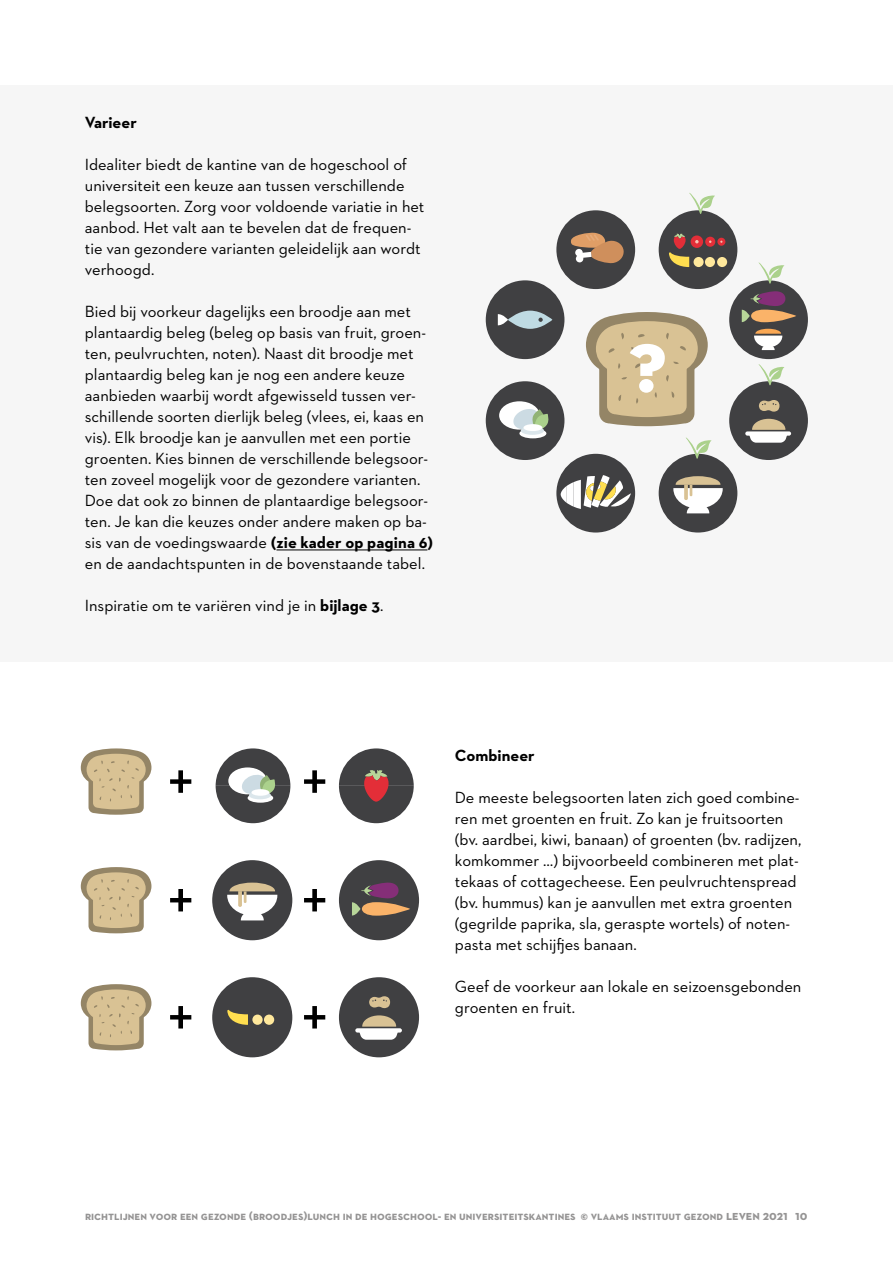
<style>
.page{position:relative;width:893px;height:1263px;background:#fff}
.page>*{position:absolute;margin:0;border:0;box-sizing:border-box;transform-origin:0 0}
.t1{font:70.05px "Neutraface 2 Display Titling";color:#fff}
.t2{font:16.5px/21px "Neutraface 2 Text";color:#000}
.t3{font:700 16.5px "Neutraface 2 Text";letter-spacing:-.005em;color:#000}
.t4{font:700 12px "Neutraface 2 Text";color:#959494}
.s1{font-weight:700}
.s2{font-size:13.5px}
</style>
<div class="page">
<div style="left:1px;top:85px;width:892px;height:576px;background:#f6f6f6"></div>
<hr style="left:276px;top:550px;width:151px;height:1px;background:#000">
<svg style="left:81px;top:748px;width:70px;height:67px"></svg>
<svg style="left:81px;top:984px;width:70px;height:66px"></svg>
<svg style="left:81px;top:867px;width:70px;height:66px"></svg>
<div style="left:556px;top:210px;width:79px;height:79px;background:#404042;border-radius:50%"></div>
<div style="left:659px;top:210px;width:78px;height:79px;background:#404042;border-radius:50%"></div>
<div style="left:729px;top:280px;width:79px;height:79px;background:#404042;border-radius:50%"></div>
<div style="left:729px;top:381px;width:79px;height:79px;background:#404042;border-radius:50%"></div>
<div style="left:659px;top:454px;width:78px;height:78px;background:#404042;border-radius:50%"></div>
<div style="left:556px;top:454px;width:79px;height:78px;background:#404042;border-radius:50%"></div>
<div style="left:486px;top:381px;width:78px;height:79px;background:#404042;border-radius:50%"></div>
<div style="left:486px;top:280px;width:78px;height:79px;background:#404042;border-radius:50%"></div>
<svg style="left:586px;top:312px;width:122px;height:114px"></svg>
<svg style="left:673px;top:476px;width:50px;height:37px"></svg>
<svg style="left:508px;top:311px;width:44px;height:18px"></svg>
<svg style="left:498px;top:314px;width:10px;height:11px"></svg>
<svg style="left:538px;top:318px;width:5px;height:4px"></svg>
<svg style="left:742px;top:291px;width:54px;height:31px"></svg>
<svg style="left:754px;top:329px;width:28px;height:21px"></svg>
<div style="left:745px;top:431px;width:46px;height:5px;background:#fff;border-radius:2px"></div>
<svg style="left:749px;top:419px;width:39px;height:24px"></svg>
<svg style="left:759px;top:400px;width:20px;height:12px"></svg>
<svg style="left:561px;top:475px;width:70px;height:34px"></svg>
<svg style="left:571px;top:232px;width:53px;height:32px"></svg>
<svg style="left:669px;top:233px;width:20px;height:34px"></svg>
<div style="left:693px;top:257px;width:11px;height:10px;background:#ffe89c;border-radius:50%"></div>
<div style="left:705px;top:257px;width:10px;height:10px;background:#ffe89c;border-radius:50%"></div>
<div style="left:717px;top:257px;width:10px;height:10px;background:#ffe89c;border-radius:50%"></div>
<div style="left:691px;top:235px;width:12px;height:13px;background:#e32e38;border-radius:50%"></div>
<svg style="left:695px;top:240px;width:4px;height:3px"></svg>
<svg style="left:705px;top:237px;width:10px;height:10px"></svg>
<svg style="left:717px;top:238px;width:8px;height:8px"></svg>
<svg style="left:689px;top:193px;width:26px;height:21px"></svg>
<svg style="left:758px;top:262px;width:27px;height:22px"></svg>
<svg style="left:758px;top:364px;width:27px;height:21px"></svg>
<svg style="left:686px;top:437px;width:26px;height:22px"></svg>
<div style="left:499px;top:401px;width:41px;height:29px;background:#fff;border-radius:50%"></div>
<svg style="left:512px;top:408px;width:37px;height:23px"></svg>
<div style="left:519px;top:428px;width:27px;height:10px;background:#fff;border-radius:50%"></div>
<div style="left:521px;top:426px;width:23px;height:9px;background:#dbe6eb;border-radius:50%"></div>
<div style="left:523px;top:424px;width:19px;height:7px;background:#fff;border-radius:50%"></div>
<svg style="left:216px;top:748px;width:74px;height:75px"></svg>
<div style="left:248px;top:793px;width:25px;height:10px;background:#fff;border-radius:50%"></div>
<div style="left:249px;top:791px;width:22px;height:8px;background:#dbe6eb;border-radius:50%"></div>
<div style="left:251px;top:789px;width:18px;height:7px;background:#fff;border-radius:50%"></div>
<svg style="left:339px;top:748px;width:75px;height:75px"></svg>
<div style="left:212px;top:977px;width:80px;height:80px;background:#404042;border-radius:50%"></div>
<svg style="left:227px;top:1010px;width:21px;height:15px"></svg>
<div style="left:252px;top:1014px;width:11px;height:11px;background:#ffe89c;border-radius:50%"></div>
<div style="left:264px;top:1014px;width:10px;height:11px;background:#ffe89c;border-radius:50%"></div>
<div style="left:212px;top:860px;width:80px;height:80px;background:#404042;border-radius:50%"></div>
<div style="left:339px;top:977px;width:80px;height:80px;background:#404042;border-radius:50%"></div>
<svg style="left:355px;top:1028px;width:47px;height:4px"></svg>
<svg style="left:359px;top:1015px;width:39px;height:25px"></svg>
<svg style="left:369px;top:996px;width:21px;height:12px"></svg>
<div style="left:339px;top:860px;width:80px;height:80px;background:#404042;border-radius:50%"></div>
<svg style="left:170px;top:770px;width:21px;height:23px"></svg>
<svg style="left:170px;top:1006px;width:21px;height:22px"></svg>
<svg style="left:170px;top:889px;width:21px;height:22px"></svg>
<svg style="left:304px;top:770px;width:21px;height:23px"></svg>
<svg style="left:304px;top:1006px;width:21px;height:22px"></svg>
<svg style="left:304px;top:889px;width:21px;height:22px"></svg>
<svg style="left:227px;top:882px;width:50px;height:38px"></svg>
<svg style="left:352px;top:882px;width:58px;height:34px"></svg>
<p class="t3" style="left:85px;top:111px;width:54px">Varieer</p>
<p class="t2" style="left:85px;top:153px;width:341px">Idealiter biedt de kantine van de hogeschool of universiteit een keuze aan tussen verschillende belegsoorten. Zorg voor voldoende variatie in het aanbod. Het valt aan te bevelen dat de frequen&shy;tie van gezondere varianten geleidelijk aan wordt verhoogd.</p>
<p class="t2" style="left:85px;top:300px;width:350px">Bied bij voorkeur dagelijks een broodje aan met plantaardig beleg (beleg op basis van fruit, groen&shy;ten, peulvruchten, noten). Naast dit broodje met plantaardig beleg kan je nog een andere keuze aanbieden waarbij wordt afgewisseld tussen ver&shy;schillende soorten dierlijk beleg (vlees, ei, kaas en vis). Elk broodje kan je aanvullen met een portie groenten. Kies binnen de verschillende belegsoor&shy;ten zoveel mogelijk voor de gezondere varianten.<br>Doe dat ook zo binnen de plantaardige belegsoor&shy;ten. Je kan die keuzes onder andere maken op ba&shy;sis van de voedingswaarde <span class="s1">(zie kader op pagina 6) </span>en de aandachtspunten in de bovenstaande tabel.</p>
<p class="t2" style="left:85px;top:594px;width:300px">Inspiratie om te variëren vind je in <span class="s1">bijlage 3</span>.</p>
<h1 class="t1" style="left:629px;top:324px;width:39px">?</h1>
<p class="t3" style="left:455px;top:745px;width:81px">Combineer</p>
<p class="t2" style="left:455px;top:787px;width:348px">De meeste belegsoorten laten zich goed combine&shy;ren met groenten en fruit. Zo kan je fruitsoorten (bv. aardbei, kiwi, banaan) of groenten (bv. radijzen, komkommer …) bijvoorbeeld combineren met plat&shy;tekaas of cottagecheese. Een peulvruchtenspread (bv. hummus) kan je aanvullen met extra groenten (gegrilde paprika, sla, geraspte wortels) of noten&shy;pasta met schijfjes banaan.</p>
<p class="t2" style="left:455px;top:976px;width:348px">Geef de voorkeur aan lokale en seizoensgebonden groenten en fruit.</p>
<p class="t4" style="left:85px;top:1208px;width:724px">richtlijnen voor een gezonde (broodjes)lunch in de hogeschool- en universiteitskantines © vlaams instituut gezond <span class="s2">leven 2021 10</span></p>
</div>
